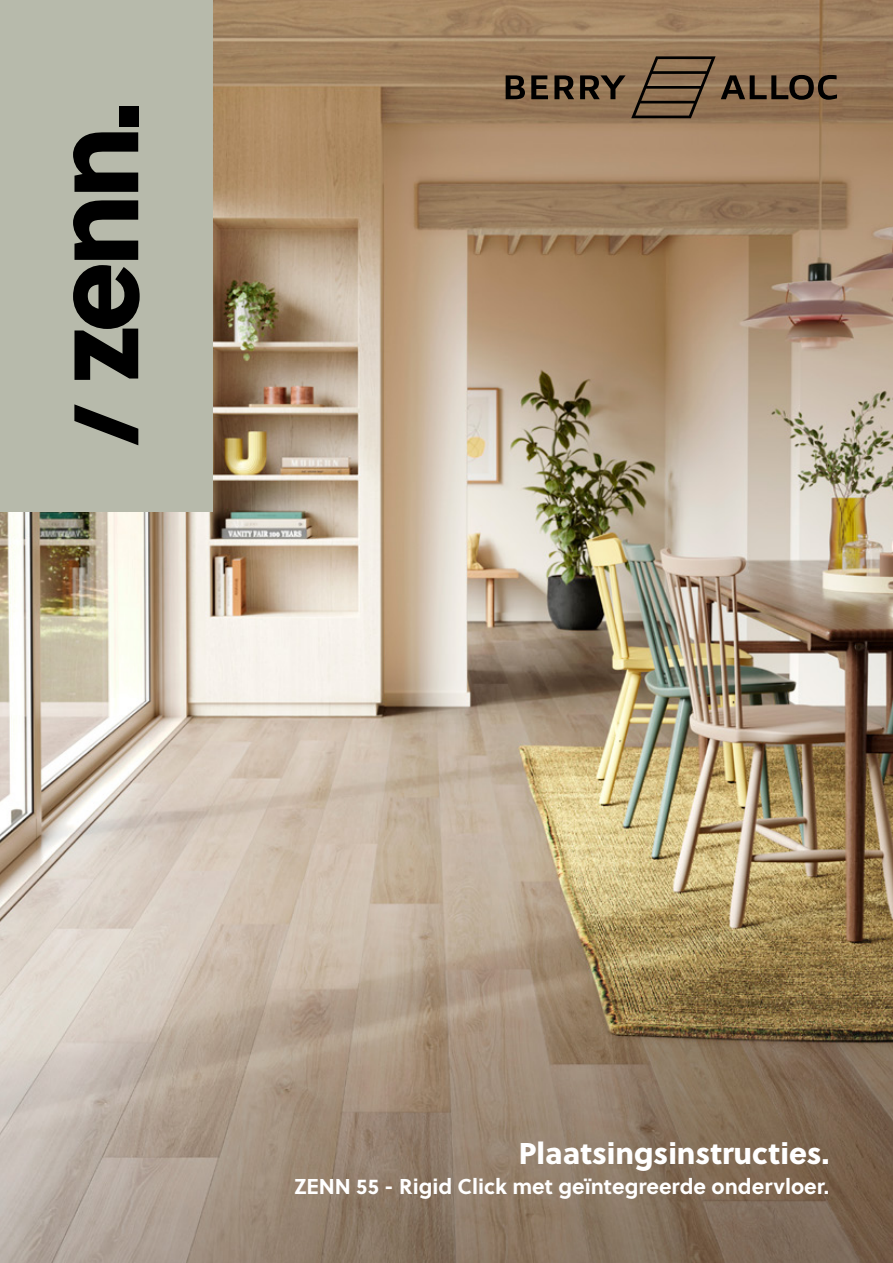
<style>
.page{position:relative;width:893px;height:1263px;background:#fff}
.page>*{position:absolute;margin:0;border:0;box-sizing:border-box;transform-origin:0 0}
.t1{font:118.95px "Soleil Xb";color:#000}
.t2{font:30px "Soleil Xb";color:#fff}
.t3{font:700 21.45px "Soleil";color:#fff}
</style>
<div class="page">
<img style="left:0;top:0;width:893px;height:1263px">
<svg style="left:506px;top:75px;width:19px;height:24px"></svg>
<svg style="left:531px;top:75px;width:17px;height:24px"></svg>
<svg style="left:554px;top:75px;width:20px;height:24px"></svg>
<svg style="left:580px;top:56px;width:257px;height:62px;background:#7b6047"></svg>
<div style="left:0;top:0;width:213px;height:512px;background:#b7baab"></div>
<svg style="left:74px;top:404px;width:64px;height:41px"></svg>
<h1 class="t1" style="left:2px;top:384px;width:284px;rotate:-90deg">zenn.</h1>
<h2 class="t2" style="left:519px;top:1129px;width:312px">Plaatsingsinstructies.</h2>
<p class="t3" style="left:294px;top:1169px;width:536px">ZENN 55 - Rigid Click met geïntegreerde ondervloer.</p>
</div>
